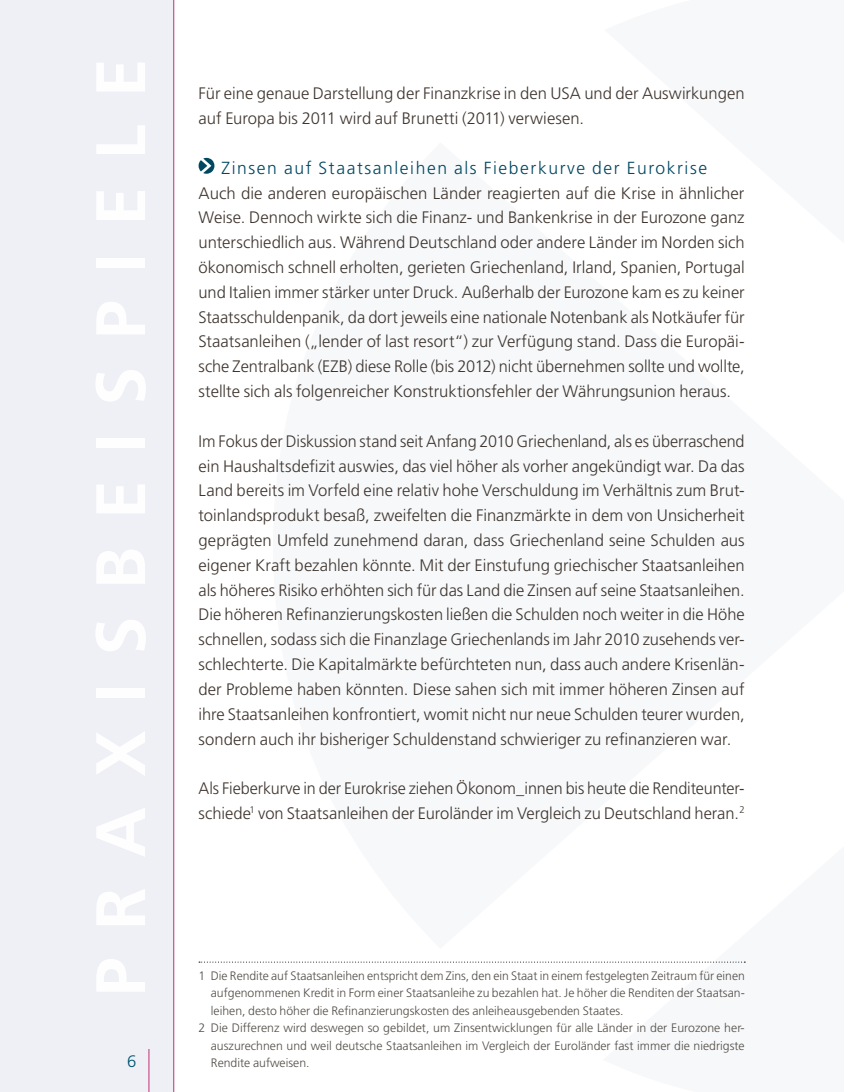
<style>
.page{position:relative;width:844px;height:1092px;background:#fff}
.page>*{position:absolute;margin:0;border:0;box-sizing:border-box;transform-origin:0 0}
.t1{font:300 17.5px "Frutiger LT Std";letter-spacing:.09em;color:#004761}
.t2{font:300 16.62px/24.8px "Frutiger LT Std";letter-spacing:-.005em;color:#3f352f}
.t3{font:300 16.62px "Frutiger LT Std";color:#00536d}
.t4{font:300 12.25px "Frutiger LT Std";color:#534d47}
</style>
<div class="page">
<div style="left:0;top:0;width:174px;height:1091px;background:#eef0f6"></div>
<hr style="left:148px;top:1048px;width:1px;height:43px;background:#c03173">
<hr style="left:173px;top:0;width:1px;height:1091px;background:#c03173">
<svg style="left:198px;top:158px;width:16px;height:16px"></svg>
<svg style="left:199px;top:961px;width:546px;height:1px"></svg>
<p class="t3" style="left:127px;top:1051px;width:11px">6</p>
<p class="t2" style="left:198px;top:81px;width:547px">Für eine genaue Darstellung der Finanzkrise in den USA und der Auswirkungen auf Europa bis 2011 wird auf Brunetti (2011) verwiesen.</p>
<p class="t1" style="left:221px;top:158px;width:487px">Zinsen auf Staatsanleihen als Fieberkurve der Eurokrise</p>
<p class="t2" style="left:198px;top:181px;width:547px;text-align:justify">Auch die anderen europäischen Länder reagierten auf die Krise in ähnlicher Weise. Dennoch wirkte sich die Finanz- und Bankenkrise in der Eurozone ganz unterschiedlich aus. Während Deutschland oder andere Länder im Norden sich ökonomisch schnell erholten, gerieten Griechenland, Irland, Spanien, Portugal und Italien immer stärker unter Druck. Außerhalb der Eurozone kam es zu keiner Staatsschuldenpanik, da dort jeweils eine nationale Notenbank als Notkäufer für Staatsanleihen („lender of last resort“) zur Verfügung stand. Dass die Europäi&shy;sche Zentralbank (EZB) diese Rolle (bis 2012) nicht übernehmen sollte und wollte, stellte sich als folgenreicher Konstruktionsfehler der Währungsunion heraus.</p>
<p class="t2" style="left:198px;top:429px;width:547px;text-align:justify">Im Fokus der Diskussion stand seit Anfang 2010 Griechenland, als es überraschend ein Haushaltsdefizit auswies, das viel höher als vorher angekündigt war. Da das Land bereits im Vorfeld eine relativ hohe Verschuldung im Verhältnis zum Brut&shy;toinlandsprodukt besaß, zweifelten die Finanzmärkte in dem von Unsicherheit geprägten Umfeld zunehmend daran, dass Griechenland seine Schulden aus eigener Kraft bezahlen könnte. Mit der Einstufung griechischer Staatsanleihen als höheres Risiko erhöhten sich für das Land die Zinsen auf seine Staatsanleihen.<br>Die höheren Refinanzierungskosten ließen die Schulden noch weiter in die Höhe schnellen, sodass sich die Finanzlage Griechenlands im Jahr 2010 zusehends ver&shy;schlechterte. Die Kapitalmärkte befürchteten nun, dass auch andere Krisenlän&shy;der Probleme haben könnten. Diese sahen sich mit immer höheren Zinsen auf ihre Staatsanleihen konfrontiert, womit nicht nur neue Schulden teurer wurden, sondern auch ihr bisheriger Schuldenstand schwieriger zu refinanzieren war.</p>
<p class="t2" style="left:198px;top:776px;width:547px">Als Fieberkurve in der Eurokrise ziehen Ökonom_innen bis heute die Renditeunter&shy;schiede<sup>1</sup> von Staatsanleihen der Euroländer im Vergleich zu Deutschland heran.<sup>2</sup></p>
<p class="t4" style="left:198px;top:968px;width:547px">1 Die Rendite auf Staatsanleihen entspricht dem Zins, den ein Staat in einem festgelegten Zeitraum für einen</p>
<p class="t4" style="left:211px;top:985px;width:535px">aufgenommenen Kredit in Form einer Staatsanleihe zu bezahlen hat. Je höher die Renditen der Staatsan-</p>
<p class="t4" style="left:211px;top:1003px;width:414px">leihen, desto höher die Refinanzierungskosten des anleiheausgebenden Staates.</p>
<p class="t4" style="left:198px;top:1020px;width:547px">2 Die Differenz wird deswegen so gebildet, um Zinsentwicklungen für alle Länder in der Eurozone her-</p>
<p class="t4" style="left:211px;top:1038px;width:535px">auszurechnen und weil deutsche Staatsanleihen im Vergleich der Euroländer fast immer die niedrigste</p>
<p class="t4" style="left:211px;top:1055px;width:100px">Rendite aufweisen.</p>
</div>
